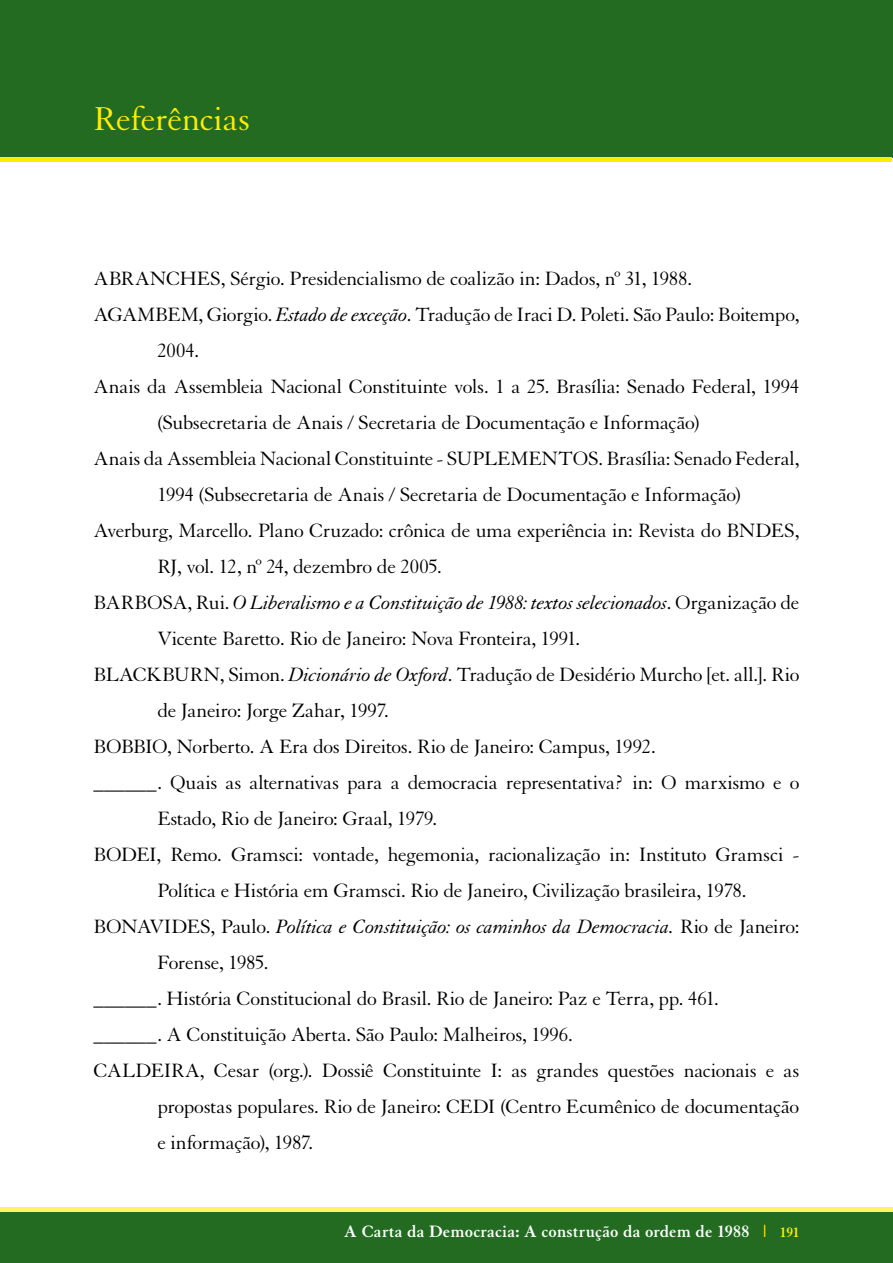
<style>
.page{position:relative;width:893px;height:1263px;background:#fff}
.page>*{position:absolute;margin:0;border:0;box-sizing:border-box;transform-origin:0 0}
.TITULO-inicial{font:36px "Granjon";letter-spacing:-.015em;color:#ffed00}
.REF-TEXTO{font:21px/36px "Granjon";letter-spacing:-.02em;color:#000}
.REF-TEXTO-2{font:italic 21px/36px "Granjon";letter-spacing:-.01em;color:#000}
.t1{font:700 18px "Granjon";letter-spacing:.015em;color:#fff}
.s1{font-style:italic}
.s2{font-style:normal}
.s3{color:#ffed00}
.s4{font-size:15px;color:#ffed00}
</style>
<div class="page">
<div style="left:0;top:1212px;width:893px;height:51px;background:#226b20"></div>
<div style="left:0;top:0;width:893px;height:157px;background:#226b20"></div>
<hr style="left:0;top:157px;width:892px;height:4px;background:#ffed00">
<hr style="left:0;top:1208px;width:893px;height:4px;background:#fff265">
<p class="TITULO-inicial" style="left:94px;top:100px;width:158px">Referências</p>
<p class="REF-TEXTO" style="left:94px;top:261px;width:600px">ABRANCHES, Sérgio. Presidencialismo de coalizão in: Dados, nº 31, 1988.</p>
<p class="REF-TEXTO" style="left:157px;top:297px;width:644px;text-indent:-64px">AGAMBEM, Giorgio. <span class="s1">Estado de exceção</span>. Tradução de Iraci D. Poleti. São Paulo: Boitempo,<br>2004.</p>
<p class="REF-TEXTO" style="left:157px;top:369px;width:644px;text-indent:-64px">Anais da Assembleia Nacional Constituinte vols. 1 a 25. Brasília: Senado Federal, 1994 (Subsecretaria de Anais / Secretaria de Documentação e Informação)</p>
<p class="REF-TEXTO" style="left:94px;top:441px;width:707px;text-align:center">Anais da Assembleia Nacional Constituinte - SUPLEMENTOS. Brasília: Senado Federal,<br>1994 (Subsecretaria de Anais / Secretaria de Documentação e Informação)</p>
<p class="REF-TEXTO" style="left:157px;top:513px;width:643px;text-indent:-64px">Averburg, Marcello. Plano Cruzado: crônica de uma experiência in: Revista do BNDES,<br>RJ, vol. 12, nº 24, dezembro de 2005.</p>
<p class="REF-TEXTO" style="left:157px;top:585px;width:644px;text-indent:-64px">BARBOSA, Rui. <span class="s1">O Liberalismo e a Constituição de 1988: textos selecionados</span>. Organização de<br>Vicente Baretto. Rio de Janeiro: Nova Fronteira, 1991.</p>
<p class="REF-TEXTO" style="left:157px;top:657px;width:644px;text-indent:-64px">BLACKBURN, Simon. <span class="s1">Dicionário de Oxford</span>. Tradução de Desidério Murcho [et. all.]. Rio de Janeiro: Jorge Zahar, 1997.</p>
<p class="REF-TEXTO" style="left:94px;top:729px;width:564px">BOBBIO, Norberto. A Era dos Direitos. Rio de Janeiro: Campus, 1992.</p>
<p class="REF-TEXTO" style="left:157px;top:765px;width:644px">. Quais as alternativas para a democracia representativa? in: O marxismo e o<br>Estado, Rio de Janeiro: Graal, 1979.</p>
<p class="REF-TEXTO" style="left:94px;top:837px;width:707px;text-align:center">BODEI, Remo. Gramsci: vontade, hegemonia, racionalização in: Instituto Gramsci -<br>Política e História em Gramsci. Rio de Janeiro, Civilização brasileira, 1978.</p>
<p class="REF-TEXTO-2" style="left:157px;top:909px;width:644px;text-indent:-64px"><span class="s2">BONAVIDES, Paulo.</span> Política e Constituição: os caminhos da Democracia. <span class="s2">Rio de Janeiro:<br>Forense, 1985.</span></p>
<p class="REF-TEXTO" style="left:157px;top:981px;width:563px">. História Constitucional do Brasil. Rio de Janeiro: Paz e Terra, pp. 461.</p>
<p class="REF-TEXTO" style="left:157px;top:1017px;width:417px">. A Constituição Aberta. São Paulo: Malheiros, 1996.</p>
<p class="REF-TEXTO" style="left:157px;top:1053px;width:644px;text-align:justify;text-indent:-64px">CALDEIRA, Cesar (org.). Dossiê Constituinte I: as grandes questões nacionais e as propostas populares. Rio de Janeiro: CEDI (Centro Ecumênico de documentação e informação), 1987.</p>
<p class="t1" style="left:344px;top:1222px;width:457px">A Carta da Democracia: A construção da ordem de 1988 <span class="s3">|</span> <span class="s4">191</span></p>
</div>
